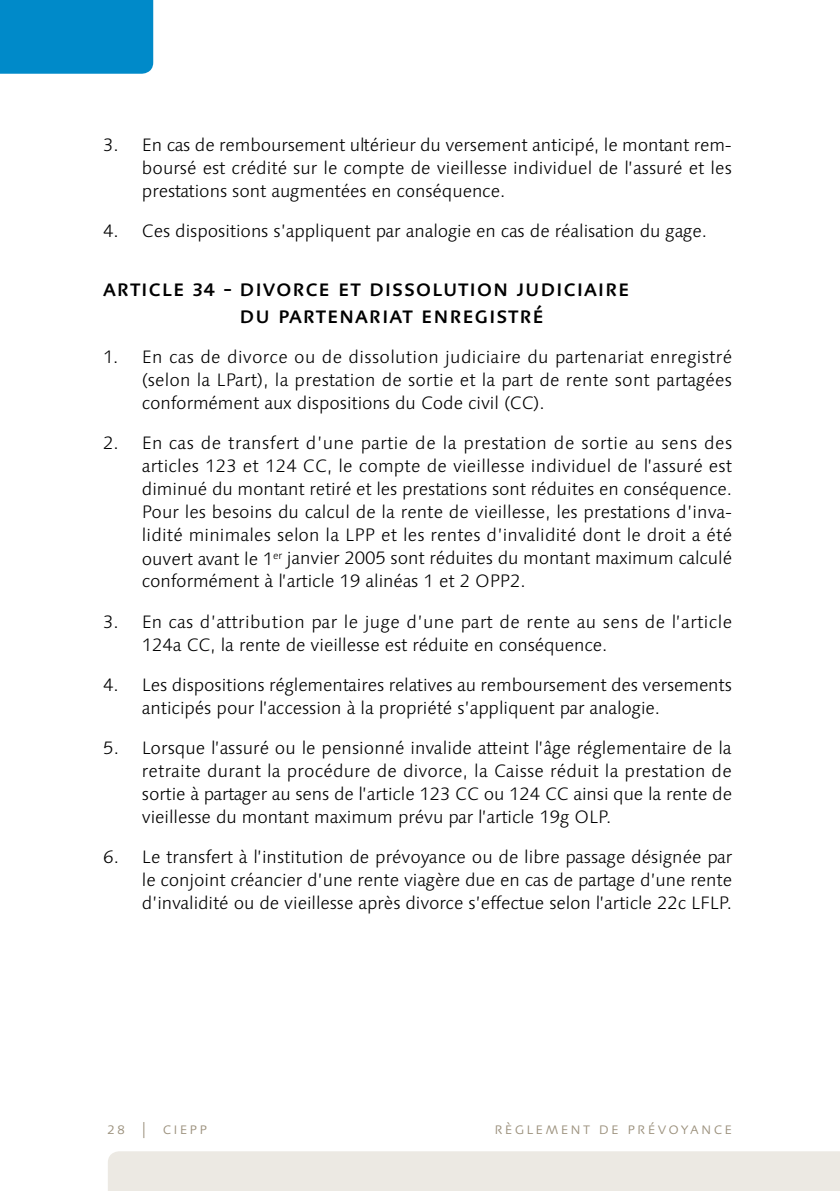
<style>
.page{position:relative;width:840px;height:1191px;background:#fff}
.page>*{position:absolute;margin:0;border:0;box-sizing:border-box;transform-origin:0 0}
.t1{font:500 23px/27.6px "Linotype Syntax SC";letter-spacing:.035em;color:#000}
.t2{font:300 18px/23px "Linotype Syntax";letter-spacing:-.005em;color:#000;text-align:justify}
.t3{font:300 16px "Linotype Syntax SC";letter-spacing:.14em;color:#9b907c}
</style>
<div class="page">
<div style="left:108px;top:1151px;width:731px;height:40px;background:#ece9e3"></div>
<div style="left:0;top:0;width:153px;height:74px;background:#008ac9"></div>
<p class="t2" style="left:142px;top:133px;width:591px;text-indent:-39px">3. En cas de remboursement ultérieur du versement anticipé, le montant rem&shy;boursé est crédité sur le compte de vieillesse individuel de l’assuré et les prestations sont augmentées en conséquence.</p>
<p class="t2" style="left:103px;top:219px;width:604px">4. Ces dispositions s’appliquent par analogie en cas de réalisation du gage.</p>
<p class="t1" style="left:239px;top:274px;width:391px;text-indent:-136px">article 34 - divorce et dissolution judiciaire du partenariat enregistré</p>
<p class="t2" style="left:142px;top:346px;width:591px;text-indent:-39px">1. En cas de divorce ou de dissolution judiciaire du partenariat enregistré (selon la LPart), la prestation de sortie et la part de rente sont partagées conformément aux dispositions du Code civil (CC).</p>
<p class="t2" style="left:142px;top:432px;width:591px;text-indent:-39px">2. En cas de transfert d’une partie de la prestation de sortie au sens des articles 123 et 124 CC, le compte de vieillesse individuel de l’assuré est diminué du montant retiré et les prestations sont réduites en conséquence.<br>Pour les besoins du calcul de la rente de vieillesse, les prestations d’inva&shy;lidité minimales selon la LPP et les rentes d’invalidité dont le droit a été ouvert avant le 1<sup>er</sup> janvier 2005 sont réduites du montant maximum calculé conformément à l’article 19 alinéas 1 et 2 OPP2.</p>
<p class="t2" style="left:142px;top:610px;width:591px;text-indent:-39px">3. En cas d’attribution par le juge d’une part de rente au sens de l’article<br>124a CC, la rente de vieillesse est réduite en conséquence.</p>
<p class="t2" style="left:142px;top:673px;width:591px;text-indent:-39px">4. Les dispositions réglementaires relatives au remboursement des versements anticipés pour l’accession à la propriété s’appliquent par analogie.</p>
<p class="t2" style="left:142px;top:736px;width:591px;text-indent:-39px">5. Lorsque l’assuré ou le pensionné invalide atteint l’âge réglementaire de la retraite durant la procédure de divorce, la Caisse réduit la prestation de sortie à partager au sens de l’article 123 CC ou 124 CC ainsi que la rente de vieillesse du montant maximum prévu par l’article 19g OLP.</p>
<p class="t2" style="left:142px;top:845px;width:591px;text-indent:-39px">6. Le transfert à l’institution de prévoyance ou de libre passage désignée par le conjoint créancier d’une rente viagère due en cas de partage d’une rente d’invalidité ou de vieillesse après divorce s’effectue selon l’article 22c LFLP.</p>
<p class="t3" style="left:108px;top:1119px;width:101px">28 | ciepp</p>
<p class="t3" style="left:494px;top:1119px;width:239px">règlement de prévoyance</p>
</div>
